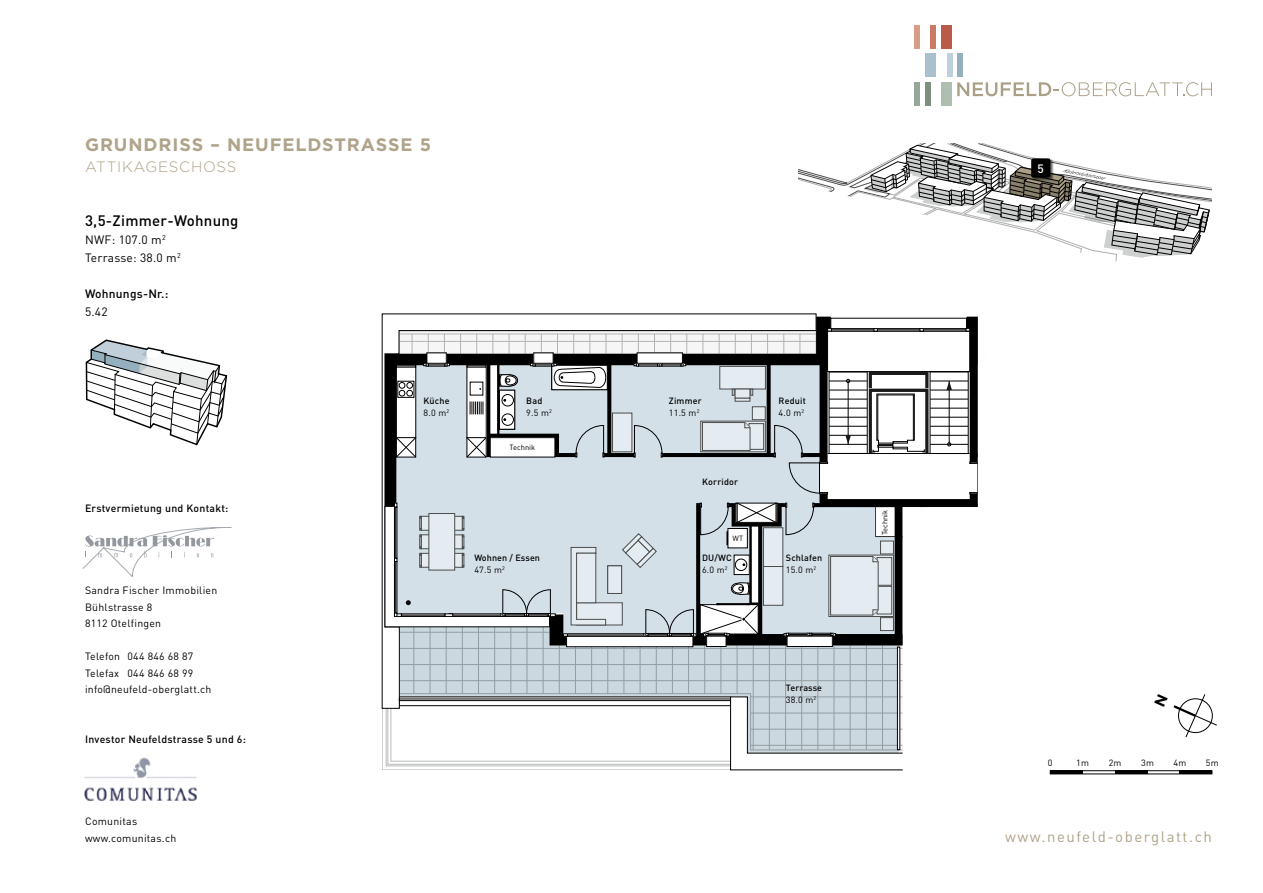
<style>
.page{position:relative;width:1263px;height:893px;background:#fff}
.page>*{position:absolute;margin:0;border:0;box-sizing:border-box;transform-origin:0 0}
.t1{font:700 18px "Gotham";letter-spacing:.05em;color:#afa389}
.t2{font:15px "DIN";letter-spacing:.1em;color:#afa389}
.t3{font:500 15px "DIN";letter-spacing:.02em;color:#000}
.t4{font:300 15px "Gotham";letter-spacing:.05em;color:#afa389}
.t5{font:12px/18px "DIN";letter-spacing:.02em;color:#000}
.t6{font:500 12px "DIN";letter-spacing:.02em;color:#000}
.t7{font:500 12px "DIN";color:#fff}
.t8{font:10.5px/16.5px "DIN";letter-spacing:.025em;color:#000}
.t9{font:500 10.5px "DIN";letter-spacing:.025em;color:#000}
.t10{font:500 9px/12px "DIN";letter-spacing:.02em;color:#000}
.t11{font:9px/12px "DIN";letter-spacing:.02em;color:#000}
.t12{font:7.5px "DIN";color:#000}
.s1{font-weight:400}
.s2{font-weight:500}
</style>
<div class="page">
<div style="left:925px;top:82px;width:5px;height:23px;background:#7c9080"></div>
<div style="left:941px;top:82px;width:11px;height:23px;background:#aebeb1"></div>
<div style="left:914px;top:82px;width:6px;height:23px;background:#95a798"></div>
<div style="left:947px;top:54px;width:5px;height:23px;background:#bed0db"></div>
<div style="left:925px;top:54px;width:11px;height:23px;background:#a9c0cd"></div>
<div style="left:958px;top:54px;width:5px;height:23px;background:#94b0be"></div>
<div style="left:930px;top:26px;width:6px;height:23px;background:#ca7b67"></div>
<div style="left:941px;top:26px;width:11px;height:23px;background:#b95b48"></div>
<div style="left:914px;top:26px;width:6px;height:23px;background:#d89c89"></div>
<svg style="left:957px;top:82px;width:255px;height:14px"></svg>
<img style="left:84px;top:757px;width:113px;height:44px">
<svg style="left:83px;top:527px;width:148px;height:49px"></svg>
<hr style="left:382px;top:770px;width:348px;height:1px;background:#b9baba">
<hr style="left:382px;top:708px;width:1px;height:62px;background:#b9baba">
<svg style="left:385px;top:313px;width:593px;height:458px"></svg>
<div style="left:1050px;top:771px;width:162px;height:3px;border:1px solid #000"></div>
<svg style="left:85px;top:339px;width:143px;height:107px"></svg>
<svg style="left:799px;top:144px;width:413px;height:118px"></svg>
<div style="left:1031px;top:158px;width:23px;height:23px;background:#000;opacity:.6"></div>
<div style="left:1031px;top:158px;width:19px;height:20px;background:#000;border-radius:2px"></div>
<svg style="left:1173px;top:694px;width:44px;height:43px"></svg>
<h1 class="t1" style="left:85px;top:134px;width:347px">GRUNDRISS – N EUFELDSTRASSE 5</h1>
<h2 class="t4" style="left:85px;top:158px;width:153px">ATTIKAGESCHOSS</h2>
<h2 class="t3" style="left:85px;top:211px;width:155px">3,5-Zimmer-Wohnung</h2>
<p class="t5" style="left:85px;top:230px;width:97px">NWF: 107.0 m<sup>2<br></sup>Terrasse: 38.0 m<sup>2</sup></p>
<p class="t6" style="left:85px;top:286px;width:85px">Wohnungs-Nr.:</p>
<p class="t5" style="left:85px;top:302px;width:24px">5.42</p>
<p class="t9" style="left:85px;top:501px;width:145px">Erstvermietung und Kontakt:</p>
<p class="t8" style="left:85px;top:582px;width:134px">Sandra Fischer Immobilien<br>Bühlstrasse 8<br>8112 Otelfingen</p>
<p class="t8" style="left:85px;top:648px;width:128px">Telefon 044 846 68 87<br>Telefax 044 846 68 99 info@neufeld-oberglatt.ch</p>
<p class="t9" style="left:85px;top:732px;width:162px">Investor Neufeldstrasse 5 und 6:</p>
<p class="t8" style="left:85px;top:813px;width:93px">Comunitas www.comunitas.ch</p>
<p class="t10" style="left:423px;top:394px;width:28px">Küche<br><span class="s1">8.0 m</span><sup>2</sup></p>
<p class="t11" style="left:526px;top:395px;width:27px"><span class="s2">Bad<br></span>9.5 m<sup>2</sup></p>
<p class="t10" style="left:669px;top:394px;width:34px">Zimmer<br><span class="s1">11.5 m</span><sup>2</sup></p>
<p class="t12" style="left:510px;top:442px;width:27px">Technik</p>
<p class="t10" style="left:474px;top:551px;width:67px">Wohnen / Essen<br><span class="s1">47.5 m</span><sup>2</sup></p>
<p class="t10" style="left:702px;top:475px;width:38px">Korridor</p>
<p class="t12" style="left:732px;top:533px;width:12px">WT</p>
<p class="t10" style="left:702px;top:551px;width:31px">DU/WC<br><span class="s1">6.0 m</span><sup>2</sup></p>
<p class="t10" style="left:779px;top:394px;width:29px">Reduit<br><span class="s1">4.0 m</span><sup>2</sup></p>
<p class="t10" style="left:786px;top:551px;width:38px">Schlafen<br><span class="s1">15.0 m</span><sup>2</sup></p>
<p class="t10" style="left:786px;top:681px;width:38px">Terrasse<br><span class="s1">38.0 m</span><sup>2</sup></p>
<p class="t12" style="left:880px;top:535px;width:27px;rotate:-90deg">Technik</p>
<p class="t7" style="left:1037px;top:161px;width:8px">5</p>
<p class="t11" style="left:1048px;top:756px;width:6px">0</p>
<p class="t11" style="left:1076px;top:756px;width:14px">1m</p>
<p class="t11" style="left:1109px;top:756px;width:14px">2m</p>
<p class="t11" style="left:1141px;top:756px;width:14px">3m</p>
<p class="t11" style="left:1173px;top:756px;width:14px">4m</p>
<p class="t11" style="left:1206px;top:756px;width:14px">5m</p>
<h2 class="t2" style="left:1005px;top:827px;width:208px">www.neufeld-oberglatt.ch</h2>
</div>
